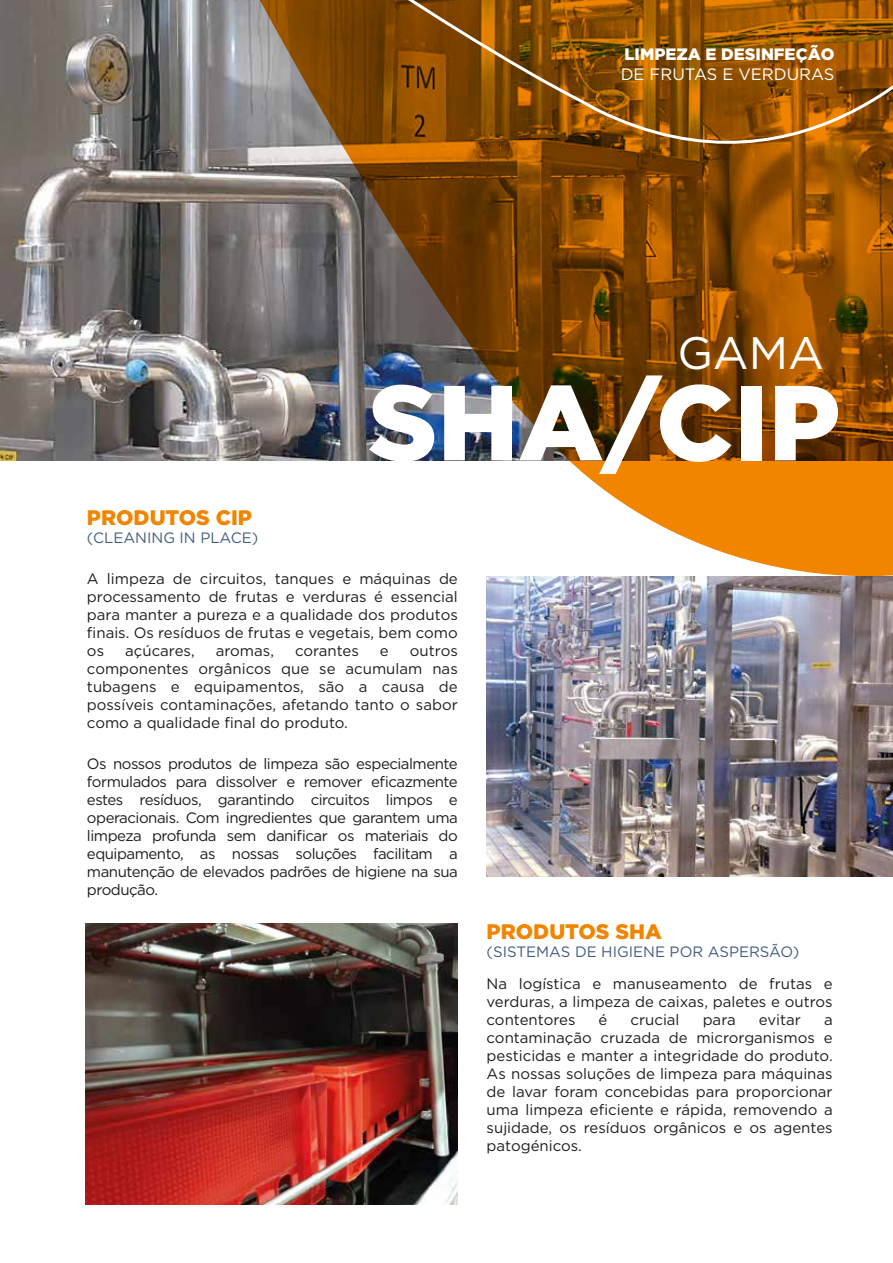
<style>
.page{position:relative;width:893px;height:1263px;background:#fff}
.page>*{position:absolute;margin:0;border:0;box-sizing:border-box;transform-origin:0 0}
.t1{font:900 106.5px "Gotham";color:#fff}
.t2{font:45.45px "Gotham";color:#fff}
.t3{font:900 21px "Gotham";color:#f18500}
.t4{font:900 16.5px "Gotham";color:#fff}
.t5{font:16.5px "Gotham";color:#fff}
.t6{font:15px/18px "Gotham";color:#1d1d1b;text-align:justify}
.t7{font:15px "Gotham";color:#435d7e}
</style>
<div class="page">
<img style="left:0;top:216px;width:84px;height:244px">
<img style="left:85px;top:923px;width:373px;height:281px">
<img style="left:487px;top:576px;width:406px;height:301px">
<svg style="left:84px;top:216px;width:809px;height:360px"></svg>
<svg style="left:0;top:0;width:893px;height:216px;background:#89602f"></svg>
<p class="t4" style="left:624px;top:45px;width:212px">LIMPEZA E DESINFEÇÃO</p>
<p class="t5" style="left:621px;top:63px;width:215px">DE FRUTAS E VERDURAS</p>
<h2 class="t2" style="left:677px;top:323px;width:148px">GAMA</h2>
<h3 class="t3" style="left:87px;top:506px;width:167px">PRODUTOS CIP</h3>
<p class="t7" style="left:87px;top:528px;width:173px">(CLEANING IN PLACE)</p>
<h1 class="t1" style="left:368px;top:361px;width:473px">SHA/CIP</h1>
<p class="t6" style="left:87px;top:570px;width:372px">A limpeza de circuitos, tanques e máquinas de processamento de frutas e verduras é essencial para manter a pureza e a qualidade dos produtos finais. Os resíduos de frutas e vegetais, bem como os</p>
<p class="t6" style="left:125px;top:642px;width:71px">açúcares,</p>
<p class="t6" style="left:216px;top:642px;width:60px">aromas,</p>
<p class="t6" style="left:295px;top:642px;width:65px">corantes</p>
<p class="t6" style="left:380px;top:642px;width:10px">e</p>
<p class="t6" style="left:87px;top:642px;width:372px;text-indent:323px">outros componentes orgânicos que se acumulam nas tubagens e equipamentos, são a causa de possíveis contaminações, afetando tanto o sabor como a qualidade final do produto.</p>
<p class="t6" style="left:87px;top:755px;width:372px">Os nossos produtos de limpeza são especialmente formulados para dissolver e remover eficazmente estes resíduos, garantindo circuitos limpos e operacionais. Com ingredientes que garantem uma limpeza profunda sem danificar os materiais do equipamento, as nossas soluções facilitam a manutenção de elevados padrões de higiene na sua produção.</p>
<h3 class="t3" style="left:487px;top:919px;width:177px">PRODUTOS SHA</h3>
<p class="t7" style="left:487px;top:942px;width:314px">(SISTEMAS DE HIGIENE POR ASPERSÃO)</p>
<p class="t6" style="left:487px;top:974px;width:348px">Na logística e manuseamento de frutas e verduras, a limpeza de caixas, paletes e outros contentores</p>
<p class="t6" style="left:599px;top:1010px;width:10px">é</p>
<p class="t6" style="left:631px;top:1010px;width:51px">crucial</p>
<p class="t6" style="left:703px;top:1010px;width:35px">para</p>
<p class="t6" style="left:759px;top:1010px;width:44px">evitar</p>
<p class="t6" style="left:487px;top:1010px;width:348px;text-indent:337px">a contaminação cruzada de microrganismos e pesticidas e manter a integridade do produto.<br>As nossas soluções de limpeza para máquinas de lavar foram concebidas para proporcionar uma limpeza eficiente e rápida, removendo a sujidade, os resíduos orgânicos e os agentes patogénicos.</p>
</div>
